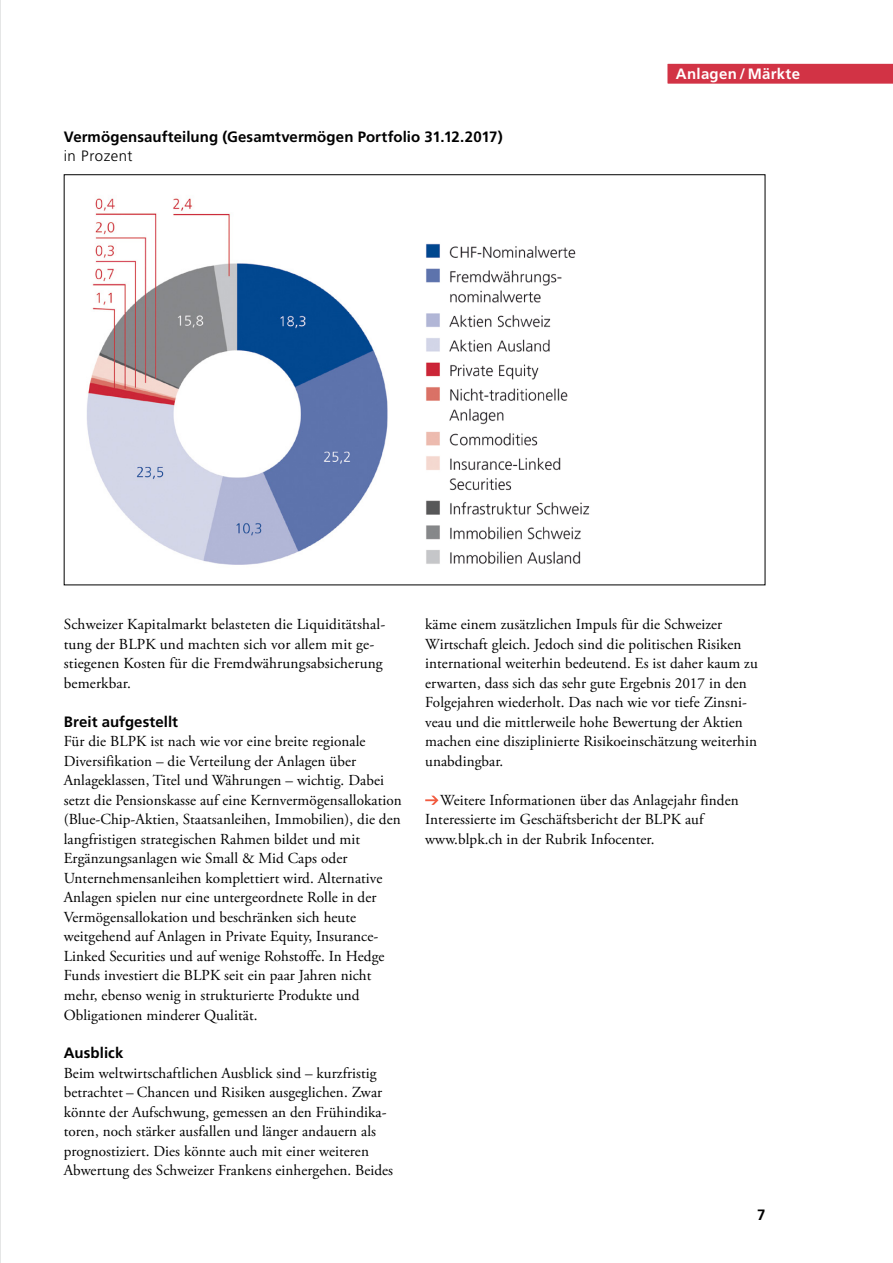
<style>
.page{position:relative;width:893px;height:1263px;background:#fff}
.page>*{position:absolute;margin:0;border:0;box-sizing:border-box;transform-origin:0 0}
.t1{font:15.3px/19.5px "Adobe Garamond Pro";letter-spacing:.005em;color:#000}
.t2{font:700 15px "Frutiger LT Pro";letter-spacing:.005em;color:#000}
.t3{font:700 15px "Frutiger LT Pro";letter-spacing:.02em;color:#fff}
.t4{font:300 15px "Frutiger LT Pro";letter-spacing:.03em;color:#000}
</style>
<div class="page">
<svg style="left:425px;top:796px;width:13px;height:9px"></svg>
<div style="left:668px;top:64px;width:225px;height:19px;background:#d23345"></div>
<img style="left:87px;top:198px;width:301px;height:367px">
<img style="left:426px;top:243px;width:164px;height:321px">
<hr style="left:0;top:0;width:1px;height:1263px;background:#cbcdce">
<p class="t2" style="left:64px;top:128px;width:440px">Vermögensaufteilung (Gesamtvermögen Portfolio 31.12.2017)</p>
<p class="t4" style="left:64px;top:147px;width:70px">in Prozent</p>
<p class="t3" style="left:676px;top:65px;width:126px">Anlagen / Märkte</p>
<p class="t3" style="left:687px;top:65px;width:135px">rbeitgeberportrait</p>
<p class="t1" style="left:64px;top:615px;width:323px">Schweizer Kapitalmarkt belasteten die Liquiditätshal&shy;tung der BLPK und machten sich vor allem mit ge&shy;stiegenen Kosten für die Fremdwährungsabsicherung bemerkbar.</p>
<p class="t2" style="left:64px;top:713px;width:116px">Breit aufgestellt</p>
<p class="t1" style="left:64px;top:732px;width:340px">Für die BLPK ist nach wie vor eine breite regionale Diversifikation – die Verteilung der Anlagen über Anlageklassen, Titel und Währungen – wichtig. Dabei setzt die Pensionskasse auf eine Kernvermögensallokation (Blue-Chip-Aktien, Staatsanleihen, Immobilien), die den langfristigen strategischen Rahmen bildet und mit Ergänzungsanlagen wie Small &amp; Mid Caps oder Unternehmensanleihen komplettiert wird. Alternative Anlagen spielen nur eine untergeordnete Rolle in der Vermögensallokation und beschränken sich heute weitgehend auf Anlagen in Private Equity, Insurance-Linked Securities und auf wenige Rohstoffe. In Hedge Funds investiert die BLPK seit ein paar Jahren nicht mehr, ebenso wenig in strukturierte Produkte und Obligationen minderer Qualität.</p>
<p class="t2" style="left:64px;top:1044px;width:61px">Ausblick</p>
<p class="t1" style="left:64px;top:1064px;width:331px">Beim weltwirtschaftlichen Ausblick sind – kurzfristig betrachtet – Chancen und Risiken ausgeglichen. Zwar könnte der Aufschwung, gemessen an den Frühindika&shy;toren, noch stärker ausfallen und länger andauern als prognostiziert. Dies könnte auch mit einer weiteren Abwertung des Schweizer Frankens einhergehen. Beides</p>
<p class="t1" style="left:425px;top:615px;width:334px">käme einem zusätzlichen Impuls für die Schweizer Wirtschaft gleich. Jedoch sind die politischen Risiken international weiterhin bedeutend. Es ist daher kaum zu erwarten, dass sich das sehr gute Ergebnis 2017 in den Folgejahren wiederholt. Das nach wie vor tiefe Zinsni&shy;veau und die mittlerweile hohe Bewertung der Aktien machen eine disziplinierte Risikoeinschätzung weiterhin unabdingbar.</p>
<p class="t1" style="left:425px;top:791px;width:315px;text-indent:15px">Weitere Informationen über das Anlagejahr finden<br>Interessierte im Geschäftsbericht der BLPK auf www.blpk.ch in der Rubrik Infocenter.</p>
<p class="t2" style="left:757px;top:1206px;width:10px">7</p>
</div>
